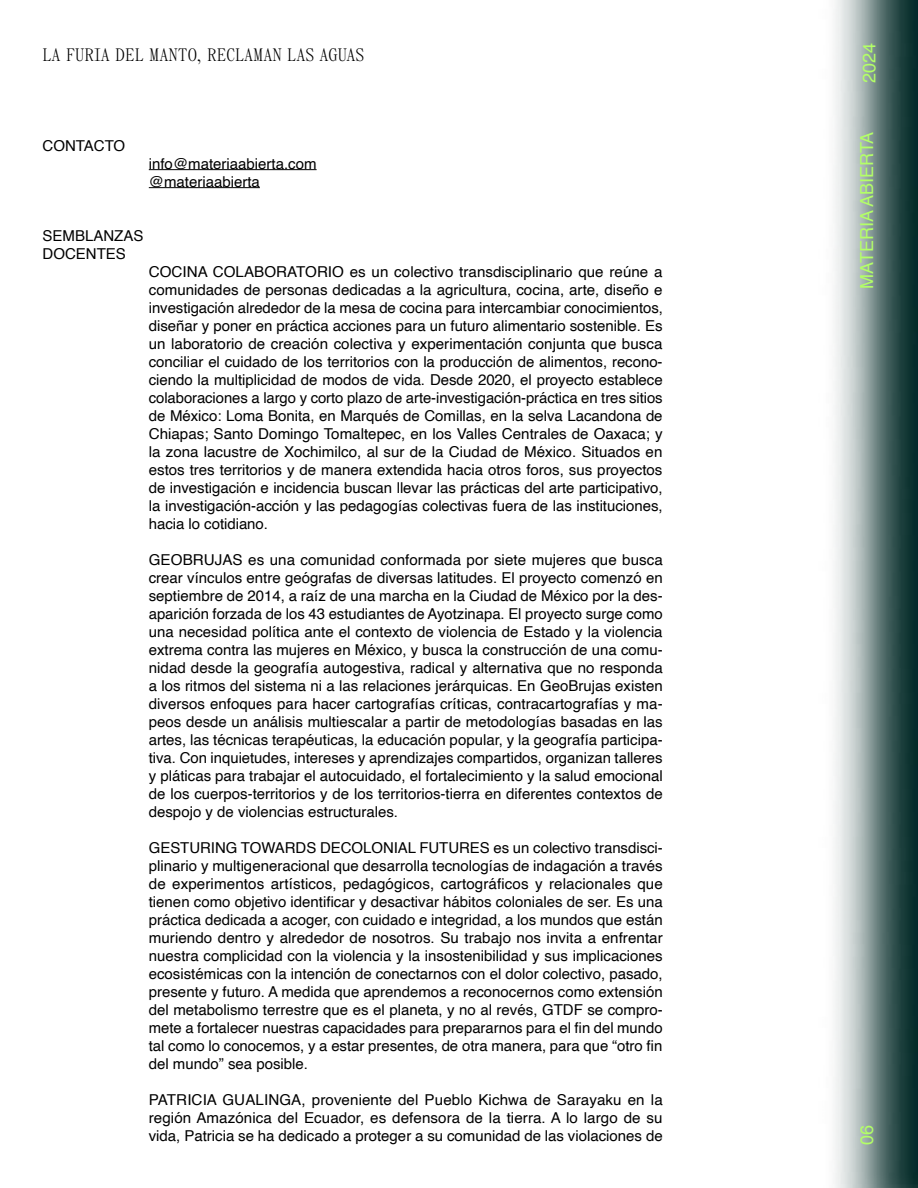
<style>
.page{position:relative;width:918px;height:1188px;background:#fff}
.page>*{position:absolute;margin:0;border:0;box-sizing:border-box;transform-origin:0 0}
.t1{font:18px "Panama";color:#000}
.t2{font:18px "Helvetica";color:#b3ff67}
.t3{font:15px/18px "Helvetica";color:#000;text-align:justify}
</style>
<div class="page">
<img style="left:835px;top:0;width:83px;height:1188px">
<hr style="left:149px;top:169px;width:168px;height:1px;background:#000">
<hr style="left:149px;top:187px;width:111px;height:1px;background:#000">
<p class="t1" style="left:43px;top:44px;width:323px">LA FURIA DEL MANTO, RECLAMAN LAS AGUAS</p>
<p class="t3" style="left:43px;top:137px;width:84px">CONTACTO</p>
<p class="t3" style="left:149px;top:155px;width:169px">info@materiaabierta.com @materiaabierta</p>
<p class="t3" style="left:43px;top:227px;width:102px">SEMBLANZAS<br>DOCENTES</p>
<p class="t3" style="left:149px;top:263px;width:516px">COCINA COLABORATORIO es un colectivo transdisciplinario que reúne a comunidades de personas dedicadas a la agricultura, cocina, arte, diseño e investigación alrededor de la mesa de cocina para intercambiar conocimientos, diseñar y poner en práctica acciones para un futuro alimentario sostenible. Es un laboratorio de creación colectiva y experimentación conjunta que busca conciliar el cuidado de los territorios con la producción de alimentos, recono&shy;ciendo la multiplicidad de modos de vida. Desde 2020, el proyecto establece colaboraciones a largo y corto plazo de arte-investigación-práctica en tres sitios de México: Loma Bonita, en Marqués de Comillas, en la selva Lacandona de Chiapas; Santo Domingo Tomaltepec, en los Valles Centrales de Oaxaca; y la zona lacustre de Xochimilco, al sur de la Ciudad de México. Situados en estos tres territorios y de manera extendida hacia otros foros, sus proyectos de investigación e incidencia buscan llevar las prácticas del arte participativo, la investigación-acción y las pedagogías colectivas fuera de las instituciones, hacia lo cotidiano.</p>
<p class="t3" style="left:149px;top:551px;width:516px">GEOBRUJAS es una comunidad conformada por siete mujeres que busca crear vínculos entre geógrafas de diversas latitudes. El proyecto comenzó en septiembre de 2014, a raíz de una marcha en la Ciudad de México por la des&shy;aparición forzada de los 43 estudiantes de Ayotzinapa. El proyecto surge como una necesidad política ante el contexto de violencia de Estado y la violencia extrema contra las mujeres en México, y busca la construcción de una comu&shy;nidad desde la geografía autogestiva, radical y alternativa que no responda a los ritmos del sistema ni a las relaciones jerárquicas. En GeoBrujas existen diversos enfoques para hacer cartografías críticas, contracartografías y ma&shy;peos desde un análisis multiescalar a partir de metodologías basadas en las artes, las técnicas terapéuticas, la educación popular, y la geografía participa&shy;tiva. Con inquietudes, intereses y aprendizajes compartidos, organizan talleres y pláticas para trabajar el autocuidado, el fortalecimiento y la salud emocional de los cuerpos-territorios y de los territorios-tierra en diferentes contextos de despojo y de violencias estructurales.</p>
<p class="t3" style="left:149px;top:839px;width:516px">GESTURING TOWARDS DECOLONIAL FUTURES es un colectivo transdisci&shy;plinario y multigeneracional que desarrolla tecnologías de indagación a través de experimentos artísticos, pedagógicos, cartográficos y relacionales que tienen como objetivo identificar y desactivar hábitos coloniales de ser. Es una práctica dedicada a acoger, con cuidado e integridad, a los mundos que están muriendo dentro y alrededor de nosotros. Su trabajo nos invita a enfrentar nuestra complicidad con la violencia y la insostenibilidad y sus implicaciones ecosistémicas con la intención de conectarnos con el dolor colectivo, pasado, presente y futuro. A medida que aprendemos a reconocernos como extensión del metabolismo terrestre que es el planeta, y no al revés, GTDF se compro&shy;mete a fortalecer nuestras capacidades para prepararnos para el fin del mundo tal como lo conocemos, y a estar presentes, de otra manera, para que “otro fin del mundo” sea posible.</p>
<p class="t3" style="left:149px;top:1091px;width:515px">PATRICIA GUALINGA, proveniente del Pueblo Kichwa de Sarayaku en la región Amazónica del Ecuador, es defensora de la tierra. A lo largo de su vida, Patricia se ha dedicado a proteger a su comunidad de las violaciones de</p>
<p class="t2" style="left:855px;top:83px;width:42px;rotate:-90deg">2024</p>
<p class="t2" style="left:853px;top:289px;width:159px;rotate:-90deg">MATERIA ABIERTA</p>
<p class="t2" style="left:853px;top:1145px;width:22px;rotate:-90deg">06</p>
</div>
